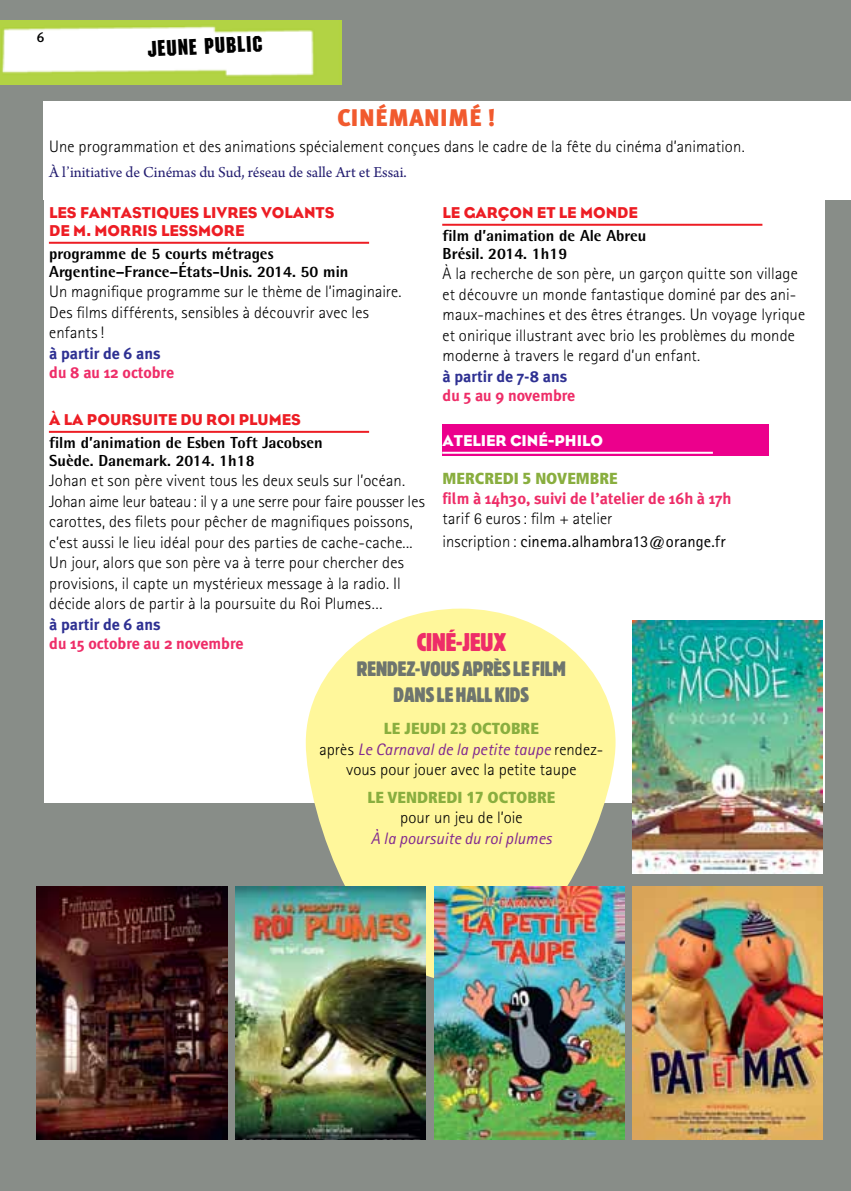
<style>
.page{position:relative;width:851px;height:1191px;background:#fff}
.page>*{position:absolute;margin:0;border:0;box-sizing:border-box;transform-origin:0 0}
.t1{font:900 24px "Meta Plus";color:#f15a2e}
.t2{font:22px "Machine";color:#000}
.t3{font:22px "Black Condensed";color:#ee2d68}
.t4{font:18px/26.4px "Black Condensed";color:#6e756e;text-align:center}
.t5{font:300 16.6px/20.4px "Rotis Sans Serif";letter-spacing:.005em;color:#000}
.t6{font:italic 16.6px "Rotis Sans Serif";letter-spacing:.005em;color:#812990}
.t7{font:800 16px/17.6px "Rotis Semi Sans";color:#000}
.t8{font:16px "Bureau Eagle";color:#ed1d24}
.t9{font:700 16px "Meta Plus";color:#ee2d68}
.t10{font:16px "Arno Pro";color:#231d70}
.t11{font:900 condensed 16px "Frutiger";color:#89ae3f}
.t12{font:700 16px "Meta Plus";color:#2e3092}
.t13{font:16px "Bureau Eagle";color:#fff}
.t14{font:500 14px "Meta Plus";color:#000}
.s1{font-weight:400}
.s2{font-weight:400;font-style:italic;color:#812990}
</style>
<div class="page">
<div style="left:0;top:0;width:850px;height:1191px;background:#888d88"></div>
<div style="left:44px;top:102px;width:806px;height:98px;background:#fff"></div>
<img style="left:37px;top:886px;width:190px;height:253px">
<img style="left:632px;top:886px;width:190px;height:253px">
<img style="left:0;top:21px;width:341px;height:63px">
<div style="left:44px;top:200px;width:780px;height:602px;background:#fff"></div>
<svg style="left:49px;top:241px;width:320px;height:3px"></svg>
<svg style="left:49px;top:430px;width:320px;height:3px"></svg>
<svg style="left:442px;top:223px;width:320px;height:3px"></svg>
<div style="left:442px;top:424px;width:327px;height:32px;background:#ec008c"></div>
<svg style="left:442px;top:451px;width:270px;height:3px"></svg>
<svg style="left:306px;top:608px;width:309px;height:372px;fill:#fff79b"></svg>
<img style="left:235px;top:886px;width:190px;height:254px">
<img style="left:632px;top:620px;width:190px;height:253px">
<img style="left:434px;top:886px;width:190px;height:253px">
<p class="t14" style="left:37px;top:29px;width:9px">6</p>
<h2 class="t2" style="left:147px;top:36px;width:116px;rotate:-3deg">jeune public</h2>
<h1 class="t1" style="left:337px;top:103px;width:159px">CINÉMANIMÉ !</h1>
<p class="t5" style="left:49px;top:136px;width:697px">Une programmation et des animations spécialement conçues dans le cadre de la fête du cinéma d’animation.</p>
<p class="t10" style="left:49px;top:163px;width:359px">À l’initiative de Cinémas du Sud, réseau de salle Art et Essai.</p>
<p class="t8" style="left:49px;top:203px;width:51px">LES FANTASTIQUES</p>
<p class="t8" style="left:203px;top:203px;width:10px">LIVRES</p>
<p class="t8" style="left:261px;top:203px;width:12px">VOLANTS</p>
<p class="t8" style="left:49px;top:221px;width:70px">DE M. MORRIS</p>
<p class="t8" style="left:161px;top:221px;width:20px">LESSMORE</p>
<p class="t7" style="left:49px;top:245px;width:301px">programme de 5 courts métrages<br>Argentine–France–États-Unis. 2014. 50 min</p>
<p class="t5" style="left:49px;top:281px;width:353px">Un magnifique programme sur le thème de l’imaginaire.<br>Des films différents, sensibles à découvrir avec les enfants!</p>
<p class="t12" style="left:49px;top:344px;width:113px">à partir de 6 ans</p>
<p class="t9" style="left:49px;top:363px;width:126px">du 8 au 12 octobre</p>
<p class="t8" style="left:49px;top:410px;width:49px">À LA POURSUITE</p>
<p class="t8" style="left:180px;top:410px;width:36px">DU ROI</p>
<p class="t8" style="left:239px;top:410px;width:12px">PLUMES</p>
<p class="t7" style="left:49px;top:434px;width:275px">film d’animation de Esben Toft Jacobsen<br>Suède. Danemark. 2014. 1h18</p>
<p class="t5" style="left:49px;top:471px;width:377px">Johan et son père vivent tous les deux seuls sur l’océan.<br>Johan aime leur bateau: il y a une serre pour faire pousser les carottes, des filets pour pêcher de magnifiques poissons, c’est aussi le lieu idéal pour des parties de cache-cache...<br>Un jour, alors que son père va à terre pour chercher des provisions, il capte un mystérieux message à la radio. Il décide alors de partir à la poursuite du Roi Plumes…</p>
<p class="t12" style="left:49px;top:615px;width:113px">à partir de 6 ans</p>
<p class="t9" style="left:49px;top:634px;width:196px">du 15 octobre au 2 novembre</p>
<p class="t8" style="left:442px;top:203px;width:150px">LE GARÇON ET LE MONDE</p>
<p class="t7" style="left:442px;top:227px;width:205px">film d’animation de Ale Abreu<br>Brésil. 2014. 1h19</p>
<p class="t5" style="left:442px;top:263px;width:364px">À la recherche de son père, un garçon quitte son village et découvre un monde fantastique dominé par des ani&shy;maux-machines et des êtres étranges. Un voyage lyrique et onirique illustrant avec brio les problèmes du monde moderne à travers le regard d’un enfant.</p>
<p class="t12" style="left:442px;top:367px;width:126px">à partir de 7-8 ans</p>
<p class="t9" style="left:442px;top:386px;width:134px">du 5 au 9 novembre</p>
<p class="t13" style="left:442px;top:431px;width:22px">ATELIER</p>
<p class="t13" style="left:510px;top:431px;width:55px">CINÉ-PHILO</p>
<p class="t11" style="left:442px;top:469px;width:177px">MERCREDI 5 NOVEMBRE</p>
<p class="t9" style="left:442px;top:489px;width:290px">film à 14h30, suivi de l’atelier de 16h à 17h</p>
<p class="t5" style="left:442px;top:507px;width:285px;line-height:23.2px">tarif 6 euros: film + atelier<br>inscription : <span class="s1">cinema.alhambra13@orange.fr</span></p>
<h2 class="t3" style="left:416px;top:629px;width:91px">CINÉ-JEUX</h2>
<p class="t4" style="left:357px;top:656px;width:210px">RENDEZ-VOUS APRÈS LE FILM<br>DANS LE HALL KIDS</p>
<p class="t11" style="left:384px;top:719px;width:156px">LE JEUDI 23 OCTOBRE</p>
<p class="t5" style="left:319px;top:739px;width:285px;text-align:center">après <span class="s2">Le Carnaval de la petite taupe</span> rendez&shy;vous pour jouer avec la petite taupe</p>
<p class="t11" style="left:367px;top:787px;width:189px">LE VENDREDI 17 OCTOBRE</p>
<p class="t5" style="left:400px;top:807px;width:124px">pour un jeu de l’oie</p>
<p class="t6" style="left:371px;top:828px;width:182px">À la poursuite du roi plumes</p>
</div>
